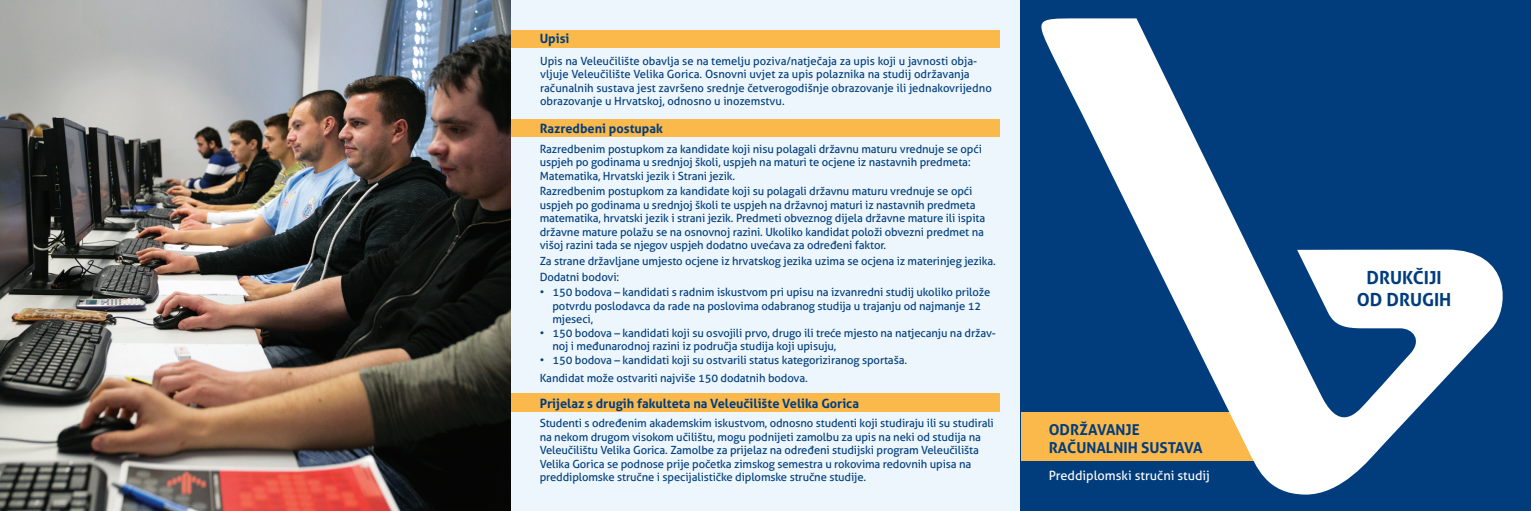
<style>
.page{position:relative;width:1531px;height:511px;background:#fff}
.page>*{position:absolute;margin:0;border:0;box-sizing:border-box;transform-origin:0 0}
.t1{font:700 18px/22.5px "Aller";color:#013d7d;text-align:center}
.t2{font:700 15px/18px "Aller";color:#013d7d}
.t3{font:700 12.75px "Aller";color:#013d7d}
.t4{font:12.75px "Aller";color:#fff}
.t5{font:11.25px/13.5px "Aller";letter-spacing:-.01em;color:#013d7d}
</style>
<div class="page">
<div style="left:510px;top:0;width:523px;height:510px;background:#ecf6fc"></div>
<div style="left:510px;top:393px;width:489px;height:18px;background:#fcb94b"></div>
<div style="left:510px;top:119px;width:489px;height:18px;background:#fcb94b"></div>
<div style="left:510px;top:30px;width:489px;height:18px;background:#fcb94b"></div>
<img style="left:0;top:0;width:510px;height:510px">
<div style="left:1020px;top:0;width:511px;height:510px;background:#013d7d"></div>
<div style="left:1020px;top:412px;width:283px;height:49px;background:#fcb94b"></div>
<svg style="left:1041px;top:18px;width:462px;height:476px"></svg>
<p class="t3" style="left:540px;top:31px;width:31px">Upisi</p>
<p class="t5" style="left:540px;top:54px;width:453px">Upis na Veleučilište obavlja se na temelju poziva/natječaja za upis koji u javnosti obja&shy;vljuje Veleučilište Velika Gorica. Osnovni uvjet za upis polaznika na studij održavanja računalnih sustava jest završeno srednje četverogodišnje obrazovanje ili jednakovrijedno obrazovanje u Hrvatskoj, odnosno u inozemstvu.</p>
<p class="t3" style="left:540px;top:121px;width:125px">Razredbeni postupak</p>
<p class="t5" style="left:540px;top:142px;width:444px">Razredbenim postupkom za kandidate koji nisu polagali državnu maturu vrednuje se opći uspjeh po godinama u srednjoj školi, uspjeh na maturi te ocjene iz nastavnih predmeta:<br>Matematika, Hrvatski jezik i Strani jezik.</p>
<p class="t5" style="left:540px;top:184px;width:447px">Razredbenim postupkom za kandidate koji su polagali državnu maturu vrednuje se opći uspjeh po godinama u srednjoj školi te uspjeh na državnoj maturi iz nastavnih predmeta matematika, hrvatski jezik i strani jezik. Predmeti obveznog dijela državne mature ili ispita državne mature polažu se na osnovnoj razini. Ukoliko kandidat položi obvezni predmet na višoj razini tada se njegov uspjeh dodatno uvećava za određeni faktor.</p>
<p class="t5" style="left:540px;top:253px;width:458px;line-height:15.6px">Za strane državljane umjesto ocjene iz hrvatskog jezika uzima se ocjena iz materinjeg jezika.<br>Dodatni bodovi:</p>
<p class="t5" style="left:552px;top:285px;width:439px;text-indent:-13px">• 150 bodova – kandidati s radnim iskustvom pri upisu na izvanredni studij ukoliko prilože potvrdu poslodavca da rade na poslovima odabranog studija u trajanju od najmanje 12 mjeseci,</p>
<p class="t5" style="left:552px;top:326px;width:445px;text-indent:-13px">• 150 bodova – kandidati koji su osvojili prvo, drugo ili treće mjesto na natjecanju na držav&shy;noj i međunarodnoj razini iz područja studija koji upisuju,</p>
<p class="t5" style="left:540px;top:351px;width:369px;line-height:17.7px">• 150 bodova – kandidati koji su ostvarili status kategoriziranog sportaša.<br>Kandidat može ostvariti najviše 150 dodatnih bodova.</p>
<p class="t5" style="left:540px;top:416px;width:456px">Studenti s određenim akademskim iskustvom, odnosno studenti koji studiraju ili su studirali na nekom drugom visokom učilištu, mogu podnijeti zamolbu za upis na neki od studija na Veleučilištu Velika Gorica. Zamolbe za prijelaz na određeni studijski program Veleučilišta Velika Gorica se podnose prije početka zimskog semestra u rokovima redovnih upisa na preddiplomske stručne i specijalističke diplomske stručne studije.</p>
<p class="t3" style="left:540px;top:395px;width:321px">Prijelaz s drugih fakulteta na Veleučilište Velika Gorica</p>
<h2 class="t2" style="left:1049px;top:420px;width:155px">ODRŽAVANJE<br>RAČUNALNIH SUSTAVA</h2>
<p class="t4" style="left:1049px;top:467px;width:163px">Preddiplomski stručni studij</p>
<h1 class="t1" style="left:1357px;top:266px;width:96px">DRUKČIJI<br>OD DRUGIH</h1>
</div>
